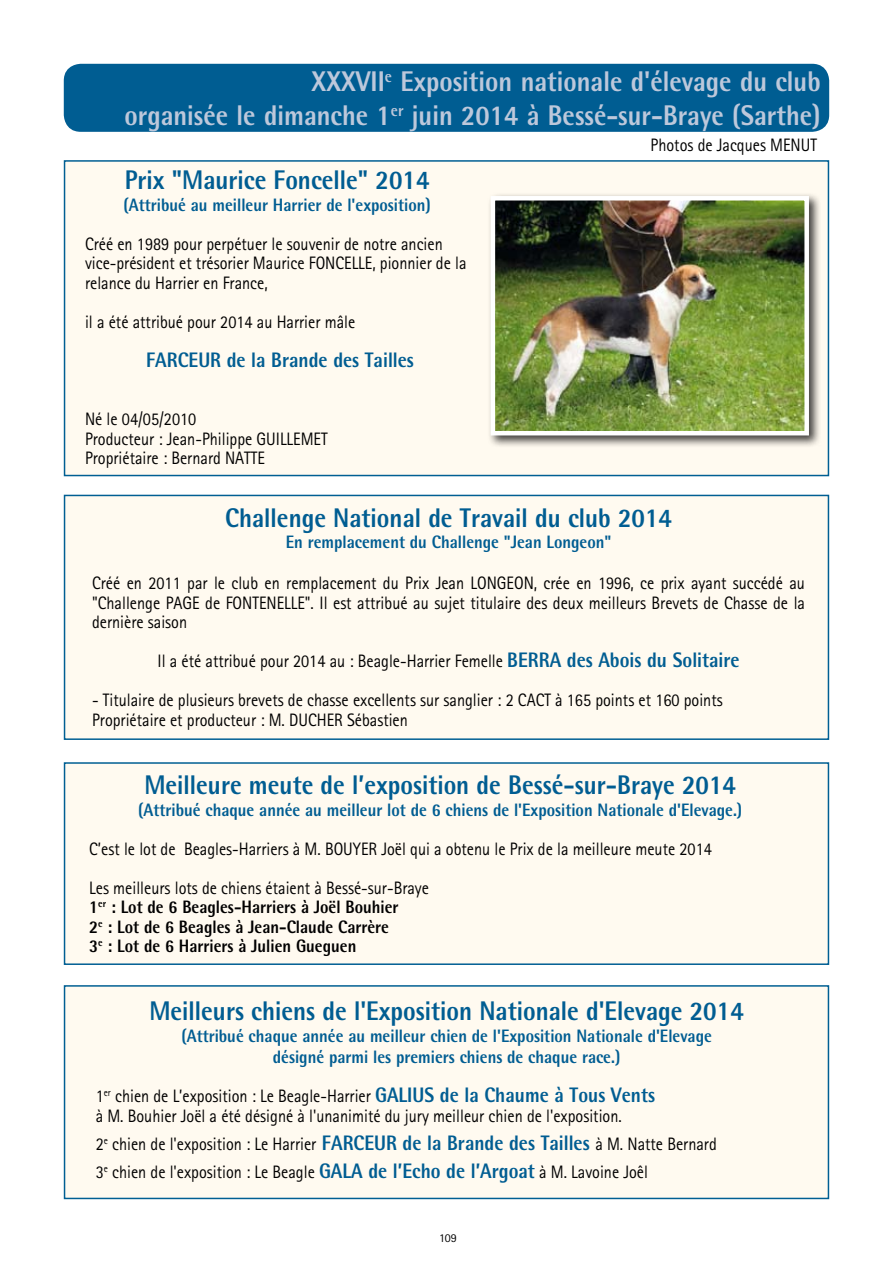
<style>
.page{position:relative;width:893px;height:1263px;background:#fff}
.page>*{position:absolute;margin:0;border:0;box-sizing:border-box;transform-origin:0 0}
.t1{font:800 28.5px/34.2px "Rotis Semi Sans";color:#bdc8db;text-align:right;scale:.9 1}
.t2{font:800 27px "Rotis Semi Sans";color:#005d92;scale:.9 1}
.t3{font:800 21px "Rotis Semi Sans";color:#005d92;scale:.9 1}
.t4{font:18px/19.5px "Rotis Sans Serif";color:#000;scale:.9 1}
.t5{font:800 18px/21.6px "Rotis Semi Sans";color:#005d92;text-align:center;scale:.9 1}
.t6{font:800 18px/19.5px "Rotis Semi Sans";color:#000;scale:.9 1}
.t7{font:12px "Rotis Sans Serif";color:#000}
.s1{font-family:"Rotis Semi Sans";font-weight:800;font-size:21px;color:#005d92}
</style>
<div class="page">
<div style="left:64px;top:985px;width:765px;height:214px;background:#fffaf0;border:2px solid #005f93"></div>
<div style="left:64px;top:762px;width:765px;height:203px;background:#fffaf0;border:2px solid #005f93"></div>
<div style="left:64px;top:495px;width:765px;height:245px;background:#fffaf0;border:2px solid #005f93"></div>
<div style="left:64px;top:160px;width:765px;height:316px;background:#fffaf0;border:2px solid #005f93"></div>
<div style="left:64px;top:64px;width:765px;height:68px;background:#005d92;border-radius:17px"></div>
<div style="left:487px;top:192px;width:335px;height:256px;background:#000;opacity:.75"></div>
<img style="left:496px;top:201px;width:308px;height:229px">
<div style="left:491px;top:196px;width:318px;height:239px;border:4px solid #fff"></div>
<h1 class="t1" style="left:125px;top:64px;width:775px">XXXVII<sup>e</sup> Exposition nationale d'élevage du club<br>organisée le dimanche 1<sup>er</sup> juin 2014 à Bessé-sur-Braye (Sarthe)</h1>
<h2 class="t2" style="left:125px;top:163px;width:340px">Prix "Maurice Foncelle" 2014</h2>
<p class="t5" style="left:124px;top:194px;width:343px">(Attribué au meilleur Harrier de l'exposition)</p>
<p class="t4" style="left:85px;top:234px;width:425px">Créé en 1989 pour perpétuer le souvenir de notre ancien vice-président et trésorier Maurice FONCELLE, pionnier de la relance du Harrier en France,</p>
<p class="t4" style="left:85px;top:312px;width:302px">il a été attribué pour 2014 au Harrier mâle</p>
<p class="t3" style="left:146px;top:346px;width:299px">FARCEUR de la Brande des Tailles</p>
<p class="t4" style="left:651px;top:135px;width:186px">Photos de Jacques MENUT</p>
<p class="t4" style="left:85px;top:409px;width:271px">Né le 04/05/2010<br>Producteur : Jean-Philippe GUILLEMET<br>Propriétaire : Bernard NATTE</p>
<h2 class="t2" style="left:225px;top:500px;width:498px">Challenge National de Travail du club 2014</h2>
<p class="t5" style="left:286px;top:531px;width:363px">En remplacement du Challenge "Jean Longeon"</p>
<p class="t4" style="left:92px;top:573px;width:794px;text-align:justify">Créé en 2011 par le club en remplacement du Prix Jean LONGEON, crée en 1996, ce prix ayant succédé au "Challenge PAGE de FONTENELLE". Il est attribué au sujet titulaire des deux meilleurs Brevets de Chasse de la dernière saison</p>
<p class="t4" style="left:158px;top:651px;width:648px">Il a été attribué pour 2014 au : Beagle-Harrier Femelle <span class="s1">BERRA des Abois du Solitaire</span></p>
<p class="t4" style="left:92px;top:690px;width:702px">- Titulaire de plusieurs brevets de chasse excellents sur sanglier : 2 CACT à 165 points et 160 points<br>Propriétaire et producteur : M. DUCHER Sébastien</p>
<h2 class="t2" style="left:144px;top:768px;width:659px">Meilleure meute de l’exposition de Bessé-sur-Braye 2014</h2>
<p class="t5" style="left:138px;top:799px;width:673px">(Attribué chaque année au meilleur lot de 6 chiens de l'Exposition Nationale d'Elevage.)</p>
<p class="t4" style="left:89px;top:829px;width:693px;line-height:39px">C’est le lot de Beagles-Harriers à M. BOUYER Joël qui a obtenu le Prix de la meilleure meute 2014<br>Les meilleurs lots de chiens étaient à Bessé-sur-Braye</p>
<p class="t6" style="left:89px;top:897px;width:345px">1<sup>er</sup> : Lot de 6 Beagles-Harriers à Joël Bouhier<br>2<sup>e</sup> : Lot de 6 Beagles à Jean-Claude Carrère<br>3<sup>e</sup> : Lot de 6 Harriers à Julien Gueguen</p>
<h2 class="t2" style="left:149px;top:994px;width:662px">Meilleurs chiens de l'Exposition Nationale d'Elevage 2014</h2>
<p class="t5" style="left:181px;top:1024px;width:591px">(Attribué chaque année au meilleur chien de l'Exposition Nationale d'Elevage désigné parmi les premiers chiens de chaque race.)</p>
<p class="t4" style="left:96px;top:1086px;width:623px">1<sup>er</sup> chien de L’exposition : Le Beagle-Harrier <span class="s1">GALIUS de la Chaume à Tous Vents </span>à M. Bouhier Joël a été désigné à l'unanimité du jury meilleur chien de l'exposition.</p>
<p class="t4" style="left:96px;top:1129px;width:692px;line-height:28px">2<sup>e</sup> chien de l'exposition : Le Harrier <span class="s1">FARCEUR de la Brande des Tailles</span> à M. Natte Bernard<br>3<sup>e</sup> chien de l'exposition : Le Beagle <span class="s1">GALA de l’Echo de l’Argoat</span> à M. Lavoine Joêl</p>
<p class="t7" style="left:439px;top:1231px;width:19px">109</p>
</div>
